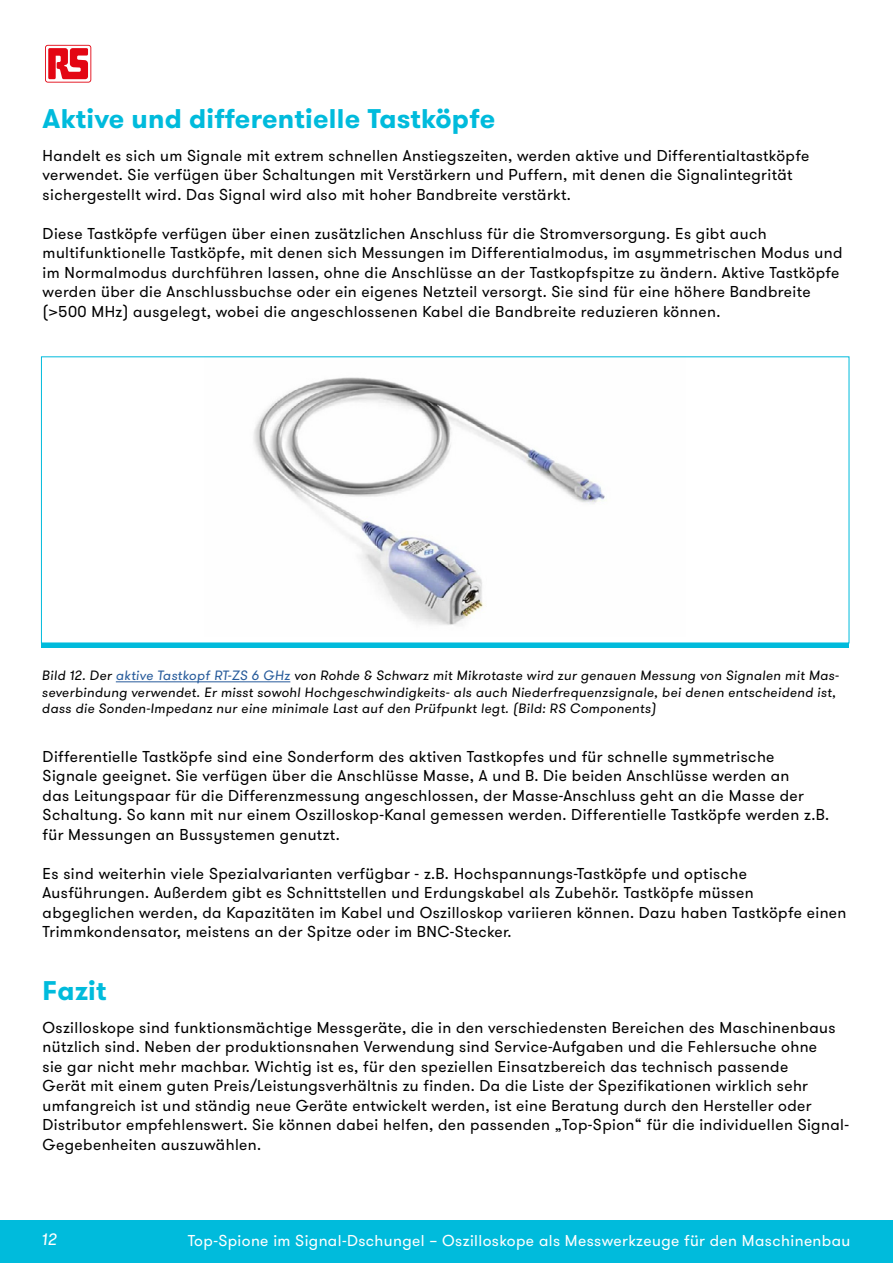
<style>
.page{position:relative;width:893px;height:1263px;background:#fff}
.page>*{position:absolute;margin:0;border:0;box-sizing:border-box;transform-origin:0 0}
.t1{font:700 27px "GT Walsheim Pro";letter-spacing:.01em;color:#00bbdc}
.t2{font:italic 16.5px "GT Walsheim Pro";color:#fff}
.t3{font:15.75px/19.5px "GT Walsheim Pro";letter-spacing:.025em;color:#000}
.t4{font:15.75px "GT Walsheim Pro";letter-spacing:.025em;color:#fff}
.t5{font:italic 13.5px/16.2px "GT Walsheim Pro";letter-spacing:.025em;color:#000}
.s1{color:#275b9b}
</style>
<div class="page">
<div style="left:0;top:1220px;width:893px;height:43px;background:#00bbdc"></div>
<svg style="left:43px;top:43px;width:51px;height:42px"></svg>
<svg style="left:45px;top:45px;width:46px;height:38px"></svg>
<div style="left:46px;top:46px;width:44px;height:36px;background:linear-gradient(to right,#fff,#fffefe);border-radius:2px"></div>
<svg style="left:48px;top:48px;width:40px;height:31px"></svg>
<img style="left:253px;top:377px;width:352px;height:248px">
<div style="left:41px;top:643px;width:808px;height:5px;background:#00bbdc"></div>
<hr style="left:116px;top:681px;width:174px;height:1px;background:#275b9b">
<h1 class="t1" style="left:43px;top:101px;width:454px">Aktive und differentielle Tastköpfe</h1>
<p class="t3" style="left:43px;top:146px;width:768px">Handelt es sich um Signale mit extrem schnellen Anstiegszeiten, werden aktive und Differentialtastköpfe verwendet. Sie verfügen über Schaltungen mit Verstärkern und Puffern, mit denen die Signalintegrität sichergestellt wird. Das Signal wird also mit hoher Bandbreite verstärkt.</p>
<p class="t3" style="left:43px;top:224px;width:801px">Diese Tastköpfe verfügen über einen zusätzlichen Anschluss für die Stromversorgung. Es gibt auch multifunktionelle Tastköpfe, mit denen sich Messungen im Differentialmodus, im asymmetrischen Modus und im Normalmodus durchführen lassen, ohne die Anschlüsse an der Tastkopfspitze zu ändern. Aktive Tastköpfe werden über die Anschlussbuchse oder ein eigenes Netzteil versorgt. Sie sind für eine höhere Bandbreite (&gt;500 MHz) ausgelegt, wobei die angeschlossenen Kabel die Bandbreite reduzieren können.</p>
<p class="t5" style="left:42px;top:668px;width:798px">Bild 12. Der <span class="s1">aktive Tastkopf RT-ZS 6 GHz</span> von Rohde &amp; Schwarz mit Mikrotaste wird zur genauen Messung von Signalen mit Mas&shy;severbindung verwendet. Er misst sowohl Hochgeschwindigkeits- als auch Niederfrequenzsignale, bei denen entscheidend ist, dass die Sonden-Impedanz nur eine minimale Last auf den Prüfpunkt legt. (Bild: RS Components)</p>
<p class="t3" style="left:43px;top:747px;width:788px">Differentielle Tastköpfe sind eine Sonderform des aktiven Tastkopfes und für schnelle symmetrische Signale geeignet. Sie verfügen über die Anschlüsse Masse, A und B. Die beiden Anschlüsse werden an<br>das Leitungspaar für die Differenzmessung angeschlossen, der Masse-Anschluss geht an die Masse der Schaltung. So kann mit nur einem Oszilloskop-Kanal gemessen werden. Differentielle Tastköpfe werden z.B. für Messungen an Bussystemen genutzt.</p>
<p class="t3" style="left:43px;top:864px;width:805px">Es sind weiterhin viele Spezialvarianten verfügbar - z.B. Hochspannungs-Tastköpfe und optische Ausführungen. Außerdem gibt es Schnittstellen und Erdungskabel als Zubehör. Tastköpfe müssen abgeglichen werden, da Kapazitäten im Kabel und Oszilloskop variieren können. Dazu haben Tastköpfe einen Trimmkondensator, meistens an der Spitze oder im BNC-Stecker.</p>
<h1 class="t1" style="left:43px;top:973px;width:66px">Fazit</h1>
<p class="t3" style="left:43px;top:1018px;width:808px">Oszilloskope sind funktionsmächtige Messgeräte, die in den verschiedensten Bereichen des Maschinenbaus nützlich sind. Neben der produktionsnahen Verwendung sind Service-Aufgaben und die Fehlersuche ohne<br>sie gar nicht mehr machbar. Wichtig ist es, für den speziellen Einsatzbereich das technisch passende<br>Gerät mit einem guten Preis/Leistungsverhältnis zu finden. Da die Liste der Spezifikationen wirklich sehr umfangreich ist und ständig neue Geräte entwickelt werden, ist eine Beratung durch den Hersteller oder Distributor empfehlenswert. Sie können dabei helfen, den passenden „Top-Spion“ für die individuellen Signal-Gegebenheiten auszuwählen.</p>
<p class="t2" style="left:42px;top:1229px;width:16px">12</p>
<p class="t4" style="left:188px;top:1230px;width:664px">Top-Spione im Signal-Dschungel – Oszilloskope als Messwerkzeuge für den Maschinenbau</p>
</div>
